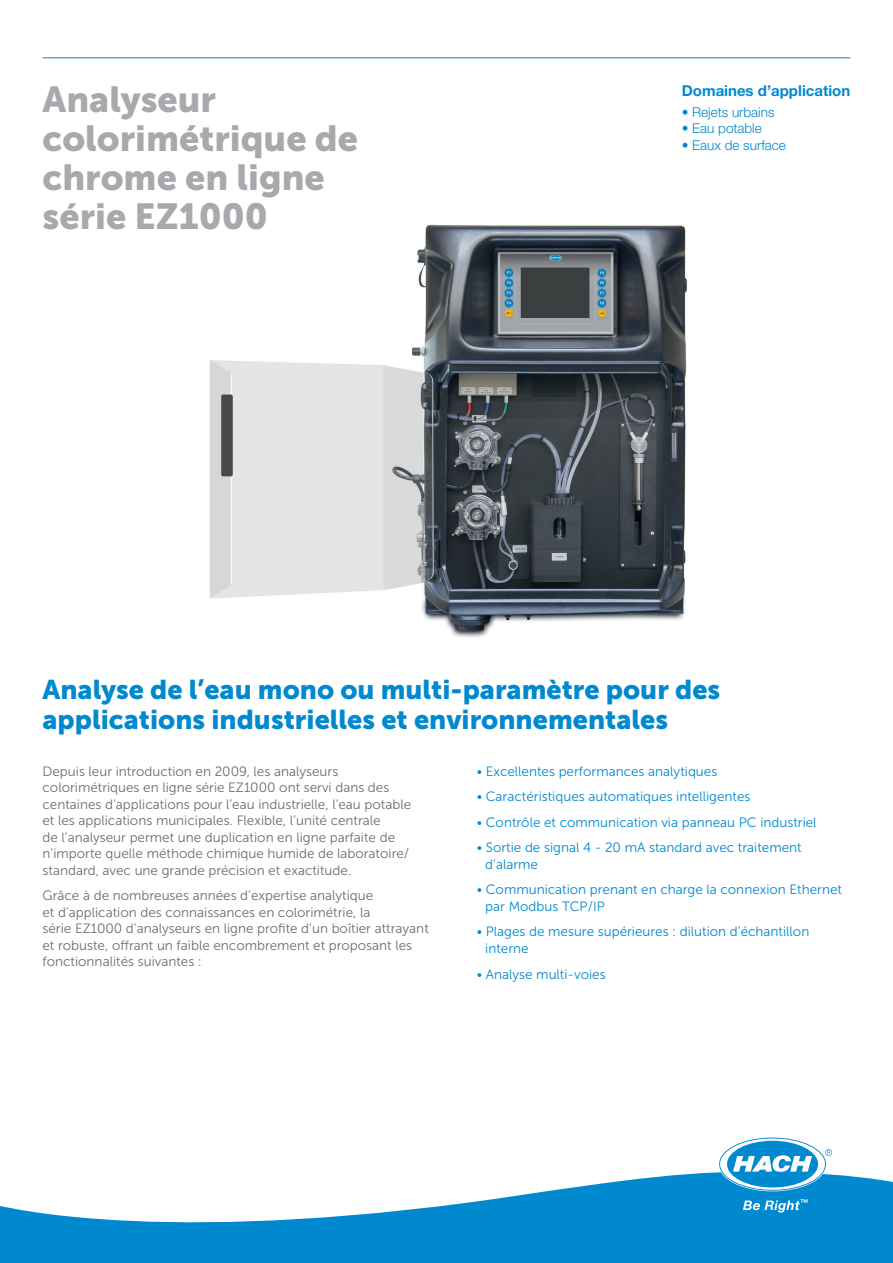
<style>
.page{position:relative;width:893px;height:1263px;background:#fff}
.page>*{position:absolute;margin:0;border:0;box-sizing:border-box;transform-origin:0 0}
.Head_1{font:36px/39px "Museo Sans 900";color:#a8a9ad}
.Head_2_USP{font:27px/30px "Museo Sans 900";color:#0089cf}
.Head_3{font:700 15px "Helvetica Neue LTW1 G";color:#0089cf}
.Text_1_Gray{font:13.5px/16.5px "Museo Sans 300";color:#6c6d70}
.Text_1_Gray-2{font:13.5px/16.5px "Museo Sans 300";color:#0089cf}
.Text_1_Color{font:300 13.5px "Helvetica Neue LTW1 G";color:#0089cf}
</style>
<div class="page">
<hr style="left:43px;top:57px;width:807px;height:1px;background:#0089cf">
<svg style="left:0;top:1172px;width:893px;height:91px;fill:#0089cf"></svg>
<svg style="left:720px;top:1138px;width:112px;height:52px"></svg>
<svg style="left:743px;top:1199px;width:64px;height:13px"></svg>
<img style="left:209px;top:224px;width:478px;height:414px">
<p class="Head_1" style="left:43px;top:80px;width:317px">Analyseur colorimétrique de chrome en ligne série EZ1000</p>
<p class="Head_3" style="left:682px;top:81px;width:170px">Domaines d’application</p>
<p class="Text_1_Color" style="left:682px;top:104px;width:94px">• Rejets urbains</p>
<p class="Text_1_Color" style="left:682px;top:120px;width:82px">• Eau potable</p>
<p class="Text_1_Color" style="left:682px;top:137px;width:106px">• Eaux de surface</p>
<p class="Head_2_USP" style="left:43px;top:674px;width:679px">Analyse de l’eau mono ou multi-paramètre pour des applications industrielles et environnementales</p>
<p class="Text_1_Gray" style="left:43px;top:763px;width:370px">Depuis leur introduction en 2009, les analyseurs colorimétriques en ligne série EZ1000 ont servi dans des centaines d’applications pour l’eau industrielle, l’eau potable et les applications municipales. Flexible, l’unité centrale<br>de l’analyseur permet une duplication en ligne parfaite de n’importe quelle méthode chimique humide de laboratoire/ standard, avec une grande précision et exactitude.</p>
<p class="Text_1_Gray" style="left:43px;top:887px;width:388px">Grâce à de nombreuses années d’expertise analytique<br>et d’application des connaissances en colorimétrie, la<br>série EZ1000 d’analyseurs en ligne profite d’un boîtier attrayant et robuste, offrant un faible encombrement et proposant les fonctionnalités suivantes :</p>
<p class="Text_1_Gray-2" style="left:477px;top:763px;width:242px">• Excellentes performances analytiques</p>
<p class="Text_1_Gray-2" style="left:477px;top:788px;width:275px">• Caractéristiques automatiques intelligentes</p>
<p class="Text_1_Gray-2" style="left:477px;top:814px;width:341px">• Contrôle et communication via panneau PC industriel</p>
<p class="Text_1_Gray-2" style="left:485px;top:839px;width:318px;text-indent:-9px">• Sortie de signal 4 - 20 mA standard avec traitement d’alarme</p>
<p class="Text_1_Gray-2" style="left:485px;top:881px;width:358px;text-indent:-9px">• Communication prenant en charge la connexion Ethernet par Modbus TCP/IP</p>
<p class="Text_1_Gray-2" style="left:485px;top:924px;width:326px;text-indent:-9px">• Plages de mesure supérieures : dilution d’échantillon interne</p>
<p class="Text_1_Gray-2" style="left:477px;top:966px;width:130px">• Analyse multi-voies</p>
</div>
